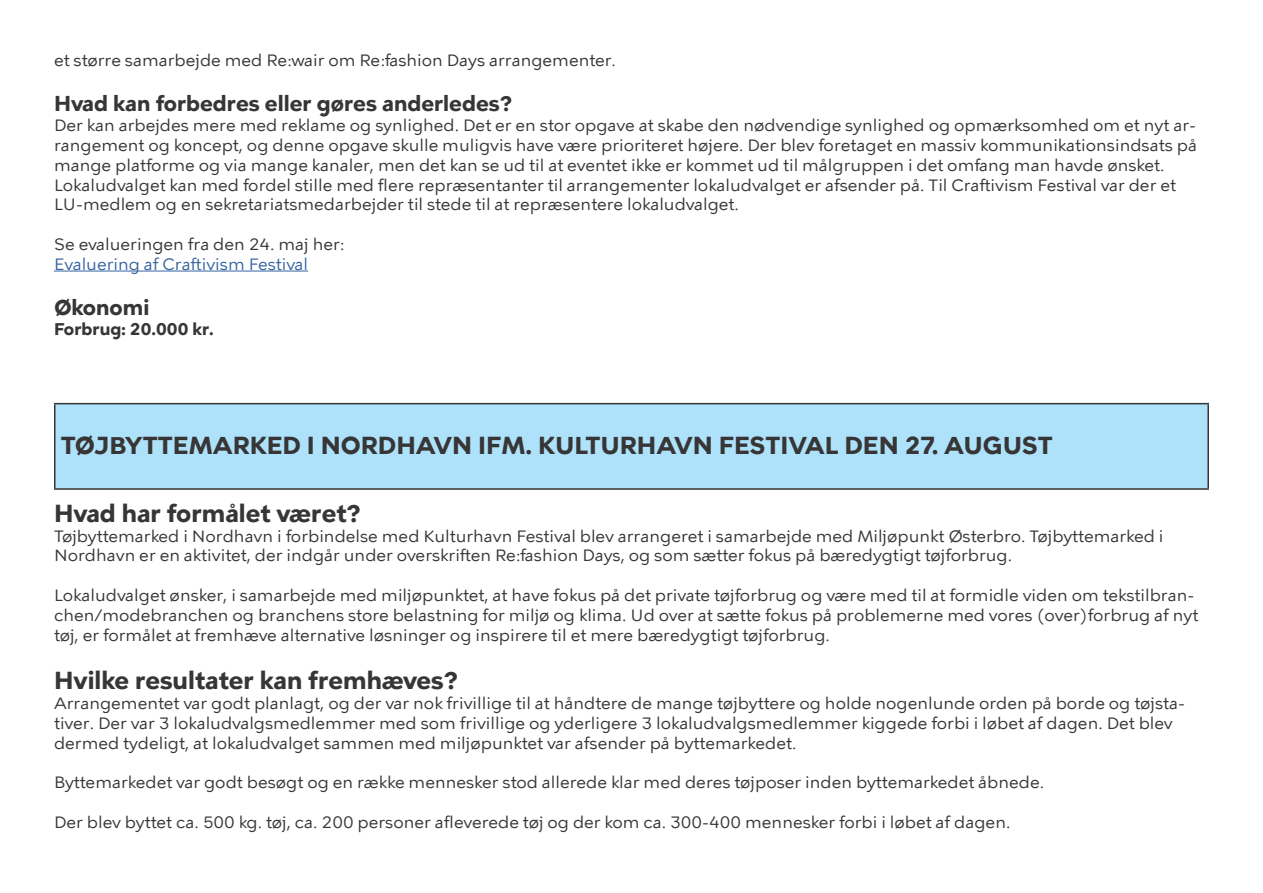
<style>
.page{position:relative;width:1263px;height:893px;background:#fff}
.page>*{position:absolute;margin:0;border:0;box-sizing:border-box;transform-origin:0 0}
.t1{font:700 24px "KBH";color:#373535}
.t2{font:700 24px "KBH Tekst";color:#373535}
.t3{font:700 21px "KBH Tekst";color:#373535}
.t4{font:16.5px/19.8px "KBH Tekst";color:#373535}
.t5{font:16.5px "KBH Tekst";color:#3665a1}
.t6{font:700 16.5px "KBH Tekst";color:#373535}
</style>
<div class="page">
<hr style="left:54px;top:271px;width:254px;height:1px;background:#3665a1">
<div style="left:55px;top:404px;width:1153px;height:85px;background:#ade2fa"></div>
<hr style="left:54px;top:403px;width:1155px;height:1px;background:#373535">
<hr style="left:54px;top:404px;width:2px;height:84px;background:#373535">
<hr style="left:1207px;top:404px;width:2px;height:84px;background:#373535">
<hr style="left:54px;top:488px;width:1155px;height:2px;background:#373535">
<p class="t4" style="left:54px;top:51px;width:563px">et større samarbejde med Re:wair om Re:fashion Days arrangementer.</p>
<p class="t3" style="left:54px;top:92px;width:460px">Hvad kan forbedres eller gøres anderledes?</p>
<p class="t4" style="left:54px;top:115px;width:1144px">Der kan arbejdes mere med reklame og synlighed. Det er en stor opgave at skabe den nødvendige synlighed og opmærksomhed om et nyt ar&shy;rangement og koncept, og denne opgave skulle muligvis have være prioriteret højere. Der blev foretaget en massiv kommunikationsindsats på mange platforme og via mange kanaler, men det kan se ud til at eventet ikke er kommet ud til målgruppen i det omfang man havde ønsket.<br>Lokaludvalget kan med fordel stille med flere repræsentanter til arrangementer lokaludvalget er afsender på. Til Craftivism Festival var der et LU-medlem og en sekretariatsmedarbejder til stede til at repræsentere lokaludvalget.</p>
<p class="t4" style="left:54px;top:234px;width:292px">Se evalueringen fra den 24. maj her:</p>
<p class="t5" style="left:54px;top:254px;width:256px">Evaluering af Craftivism Festival</p>
<p class="t3" style="left:54px;top:296px;width:97px">Økonomi</p>
<p class="t6" style="left:54px;top:320px;width:161px">Forbrug: 20.000 kr.</p>
<h1 class="t1" style="left:61px;top:431px;width:993px">TØJBYTTEMARKED I NORDHAVN IFM. KULTURHAVN FESTIVAL DEN 27. AUGUST</h1>
<h1 class="t2" style="left:54px;top:500px;width:309px">Hvad har formålet været?</h1>
<p class="t4" style="left:54px;top:526px;width:1111px">Tøjbyttemarked i Nordhavn i forbindelse med Kulturhavn Festival blev arrangeret i samarbejde med Miljøpunkt Østerbro. Tøjbyttemarked i<br>Nordhavn er en aktivitet, der indgår under overskriften Re:fashion Days, og som sætter fokus på bæredygtigt tøjforbrug.</p>
<p class="t4" style="left:54px;top:585px;width:1146px">Lokaludvalget ønsker, i samarbejde med miljøpunktet, at have fokus på det private tøjforbrug og være med til at formidle viden om tekstilbran&shy;chen/modebranchen og branchens store belastning for miljø og klima. Ud over at sætte fokus på problemerne med vores (over)forbrug af nyt tøj, er formålet at fremhæve alternative løsninger og inspirere til et mere bæredygtigt tøjforbrug.</p>
<h1 class="t2" style="left:54px;top:668px;width:406px">Hvilke resultater kan fremhæves?</h1>
<p class="t4" style="left:54px;top:693px;width:1132px">Arrangementet var godt planlagt, og der var nok frivillige til at håndtere de mange tøjbyttere og holde nogenlunde orden på borde og tøjsta&shy;tiver. Der var 3 lokaludvalgsmedlemmer med som frivillige og yderligere 3 lokaludvalgsmedlemmer kiggede forbi i løbet af dagen. Det blev dermed tydeligt, at lokaludvalget sammen med miljøpunktet var afsender på byttemarkedet.</p>
<p class="t4" style="left:54px;top:772px;width:992px">Byttemarkedet var godt besøgt og en række mennesker stod allerede klar med deres tøjposer inden byttemarkedet åbnede.</p>
<p class="t4" style="left:54px;top:812px;width:958px">Der blev byttet ca. 500 kg. tøj, ca. 200 personer afleverede tøj og der kom ca. 300-400 mennesker forbi i løbet af dagen.</p>
</div>
